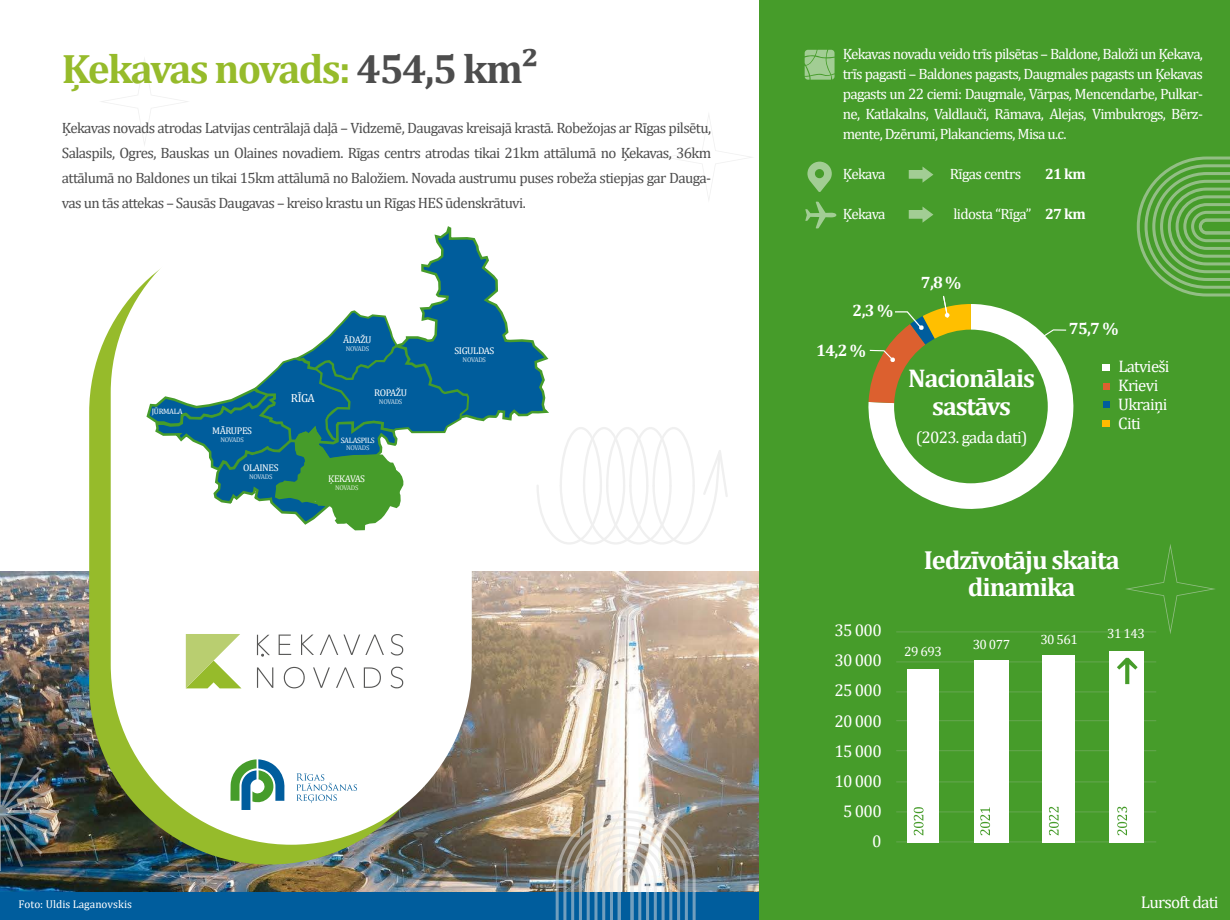
<style>
.page{position:relative;width:1230px;height:920px;background:#fff}
.page>*{position:absolute;margin:0;border:0;box-sizing:border-box;transform-origin:0 0}
.t1{font:700 41.38px "Cambria";letter-spacing:-.04em;color:#96bb2b}
.t2{font:700 26.25px/27px "Cambria";letter-spacing:-.04em;color:#fff;text-align:center}
.t3{font:700 25.75px/28px "Cambria";letter-spacing:-.04em;color:#fff;text-align:center}
.t4{font:17.12px "Cambria";letter-spacing:-.04em;color:#fff}
.t5{font:17px/30.1px "Cambria";letter-spacing:-.04em;color:#fff;text-align:right}
.t6{font:16.75px/18.9px "Cambria";letter-spacing:-.04em;color:#fff}
.t7{font:700 16.5px "Cambria";color:#fff}
.t8{font:15px/25px "Cambria";letter-spacing:-.04em;color:#4d4d4d;text-align:justify}
.t9{font:15px/20px "Cambria";letter-spacing:-.045em;color:#fff;text-align:justify}
.t10{font:700 15px "Cambria";letter-spacing:-.04em;color:#fff}
.t11{font:13.5px "Cambria";letter-spacing:-.04em;color:#fff}
.t12{font:11.75px "Cambria";color:#fff}
.t13{font:11.25px "Cambria";color:#fff}
.t14{font:9.75px "Cambria";letter-spacing:-.04em;color:#fff}
.t15{font:7.75px "Cambria";letter-spacing:-.04em;color:#fff}
.t16{font:6.88px "Cambria";letter-spacing:-.04em;color:rgb(255 255 255/.8)}
.s1{color:#4d4d4d}
</style>
<div class="page">
<img style="left:0;top:572px;width:759px;height:320px">
<div style="left:0;top:892px;width:1230px;height:28px;background:#005d9d"></div>
<div style="left:89px;top:232px;width:361px;height:633px;background:#96bb2b;border-radius:181px"></div>
<div style="left:111px;top:212px;width:361px;height:633px;background:#fff;border-radius:181px"></div>
<svg style="left:230px;top:759px;width:55px;height:51px"></svg>
<svg style="left:296px;top:773px;width:61px;height:30px"></svg>
<svg style="left:186px;top:634px;width:55px;height:54px"></svg>
<svg style="left:391px;top:666px;width:12px;height:22px"></svg>
<svg style="left:279px;top:635px;width:12px;height:20px"></svg>
<svg style="left:301px;top:635px;width:13px;height:20px"></svg>
<svg style="left:391px;top:634px;width:12px;height:22px"></svg>
<svg style="left:320px;top:634px;width:64px;height:21px"></svg>
<svg style="left:257px;top:635px;width:13px;height:22px"></svg>
<svg style="left:257px;top:667px;width:16px;height:21px"></svg>
<svg style="left:284px;top:667px;width:21px;height:21px"></svg>
<svg style="left:313px;top:667px;width:17px;height:21px"></svg>
<svg style="left:364px;top:667px;width:17px;height:21px"></svg>
<svg style="left:336px;top:667px;width:19px;height:21px"></svg>
<div style="left:759px;top:0;width:471px;height:920px;background:#469c2a"></div>
<svg style="left:144px;top:226px;width:584px;height:318px"></svg>
<img style="left:556px;top:810px;width:140px;height:110px">
<svg style="left:1137px;top:157px;width:93px;height:140px"></svg>
<svg style="left:1125px;top:544px;width:90px;height:90px"></svg>
<svg style="left:666px;top:115px;width:86px;height:85px"></svg>
<svg style="left:101px;top:58px;width:87px;height:87px"></svg>
<hr style="left:0;top:753px;width:1px;height:118px;background:#e1e1e1">
<hr style="left:0;top:811px;width:59px;height:2px;background:#e1e1e1">
<img style="left:0;top:757px;width:55px;height:110px">
<svg style="left:807px;top:162px;width:25px;height:30px"></svg>
<svg style="left:805px;top:202px;width:31px;height:26px"></svg>
<svg style="left:909px;top:166px;width:24px;height:17px"></svg>
<svg style="left:909px;top:206px;width:24px;height:17px"></svg>
<svg style="left:805px;top:50px;width:30px;height:30px"></svg>
<div style="left:1103px;top:364px;width:7px;height:7px;background:#fff"></div>
<div style="left:1103px;top:383px;width:7px;height:7px;background:#dc602f"></div>
<div style="left:1103px;top:402px;width:7px;height:6px;background:#005d9d"></div>
<div style="left:1103px;top:420px;width:7px;height:7px;background:#fb0"></div>
<svg style="left:868px;top:295px;width:206px;height:214px"></svg>
<hr style="left:896px;top:841px;width:260px;height:1px;background:#c7c7c7">
<hr style="left:896px;top:811px;width:260px;height:1px;background:#c7c7c7">
<hr style="left:896px;top:781px;width:260px;height:1px;background:#c7c7c7">
<hr style="left:896px;top:750px;width:260px;height:1px;background:#c7c7c7">
<hr style="left:896px;top:720px;width:260px;height:1px;background:#c7c7c7">
<hr style="left:896px;top:691px;width:260px;height:1px;background:#c7c7c7">
<hr style="left:896px;top:661px;width:260px;height:1px;background:#c7c7c7">
<hr style="left:896px;top:631px;width:260px;height:1px;background:#c7c7c7">
<div style="left:908px;top:669px;width:31px;height:173px;background:#fff"></div>
<div style="left:974px;top:660px;width:35px;height:182px;background:#fff"></div>
<div style="left:1042px;top:655px;width:33px;height:187px;background:#fff"></div>
<div style="left:1109px;top:651px;width:35px;height:191px;background:#fff"></div>
<svg style="left:1117px;top:658px;width:21px;height:26px"></svg>
<svg style="left:914px;top:807px;width:10px;height:28px"></svg>
<svg style="left:980px;top:807px;width:10px;height:28px"></svg>
<svg style="left:1049px;top:807px;width:10px;height:28px"></svg>
<svg style="left:1117px;top:807px;width:10px;height:28px"></svg>
<h1 class="t1" style="left:62px;top:40px;width:479px">Ķekavas novads: <span class="s1">454,5 km²</span></h1>
<p class="t8" style="left:62px;top:115px;width:651px">Ķekavas novads atrodas Latvijas centrālajā daļā – Vidzemē, Daugavas kreisajā krastā. Robežojas ar Rīgas pilsētu, Salaspils, Ogres, Bauskas un Olaines novadiem. Rīgas centrs atrodas tikai 21km attālumā no Ķekavas, 36km attālumā no Baldones un tikai 15km attālumā no Baložiem. Novada austrumu puses robeža stiepjas gar Dauga&shy;vas un tās attekas – Sausās Daugavas – kreiso krastu un Rīgas HES ūdenskrātuvi.</p>
<p class="t15" style="left:152px;top:407px;width:32px">JŪRMALA</p>
<p class="t12" style="left:291px;top:391px;width:26px">RĪGA</p>
<p class="t14" style="left:343px;top:334px;width:30px">ĀDAŽU</p>
<p class="t16" style="left:346px;top:345px;width:25px">NOVADS</p>
<p class="t14" style="left:454px;top:345px;width:41px">SIGULDAS</p>
<p class="t16" style="left:463px;top:356px;width:25px">NOVADS</p>
<p class="t14" style="left:374px;top:387px;width:34px">ROPAŽU</p>
<p class="t16" style="left:379px;top:397px;width:25px">NOVADS</p>
<p class="t14" style="left:212px;top:425px;width:41px">MĀRUPES</p>
<p class="t16" style="left:221px;top:435px;width:25px">NOVADS</p>
<p class="t14" style="left:243px;top:462px;width:37px">OLAINES</p>
<p class="t16" style="left:249px;top:473px;width:25px">NOVADS</p>
<p class="t14" style="left:328px;top:473px;width:38px">ĶEKAVAS</p>
<p class="t16" style="left:335px;top:484px;width:25px">NOVADS</p>
<p class="t15" style="left:341px;top:435px;width:35px">SALASPILS</p>
<p class="t16" style="left:346px;top:444px;width:25px">NOVADS</p>
<p class="t9" style="left:843px;top:44px;width:362px">Ķekavas novadu veido trīs pilsētas – Baldone, Baloži un Ķekava, trīs pagasti – Baldones pagasts, Daugmales pagasts un Ķekavas pagasts un 22 ciemi: Daugmale, Vārpas, Mencendarbe, Pulkar&shy;ne, Katlakalns, Valdlauči, Rāmava, Alejas, Vimbukrogs, Bērz&shy;mente, Dzērumi, Plakanciems, Misa u.c.</p>
<p class="t9" style="left:843px;top:164px;width:44px">Ķekava</p>
<p class="t9" style="left:950px;top:164px;width:73px">Rīgas centrs</p>
<p class="t9" style="left:843px;top:204px;width:44px">Ķekava</p>
<p class="t9" style="left:954px;top:204px;width:79px">lidosta “Rīga”</p>
<p class="t10" style="left:1045px;top:163px;width:42px">21 km</p>
<p class="t10" style="left:1045px;top:204px;width:42px">27 km</p>
<p class="t7" style="left:853px;top:298px;width:42px">2,3 %</p>
<p class="t7" style="left:816px;top:338px;width:51px">14,2 %</p>
<p class="t7" style="left:921px;top:271px;width:42px">7,8 %</p>
<h3 class="t3" style="left:908px;top:364px;width:128px">Nacionālais sastāvs</h3>
<p class="t6" style="left:916px;top:428px;width:113px">(2023. gada dati)</p>
<p class="t7" style="left:1069px;top:316px;width:51px">75,7 %</p>
<p class="t6" style="left:1118px;top:357px;width:53px">Latvieši<br>Krievi<br>Ukraiņi<br>Citi</p>
<p class="t5" style="left:834px;top:615px;width:49px">35 000<br>30 000<br>25 000<br>20 000<br>15 000<br>10 000<br>5 000<br>0</p>
<h2 class="t2" style="left:924px;top:546px;width:197px">Iedzīvotāju skaita dinamika</h2>
<p class="t11" style="left:904px;top:643px;width:39px">29 693</p>
<p class="t11" style="left:973px;top:636px;width:39px">30 077</p>
<p class="t11" style="left:1040px;top:631px;width:39px">30 561</p>
<p class="t11" style="left:1107px;top:625px;width:39px">31 143</p>
<p class="t13" style="left:19px;top:898px;width:115px">Foto: Uldis Laganovskis</p>
<p class="t4" style="left:1141px;top:892px;width:79px">Lursoft dati</p>
</div>
